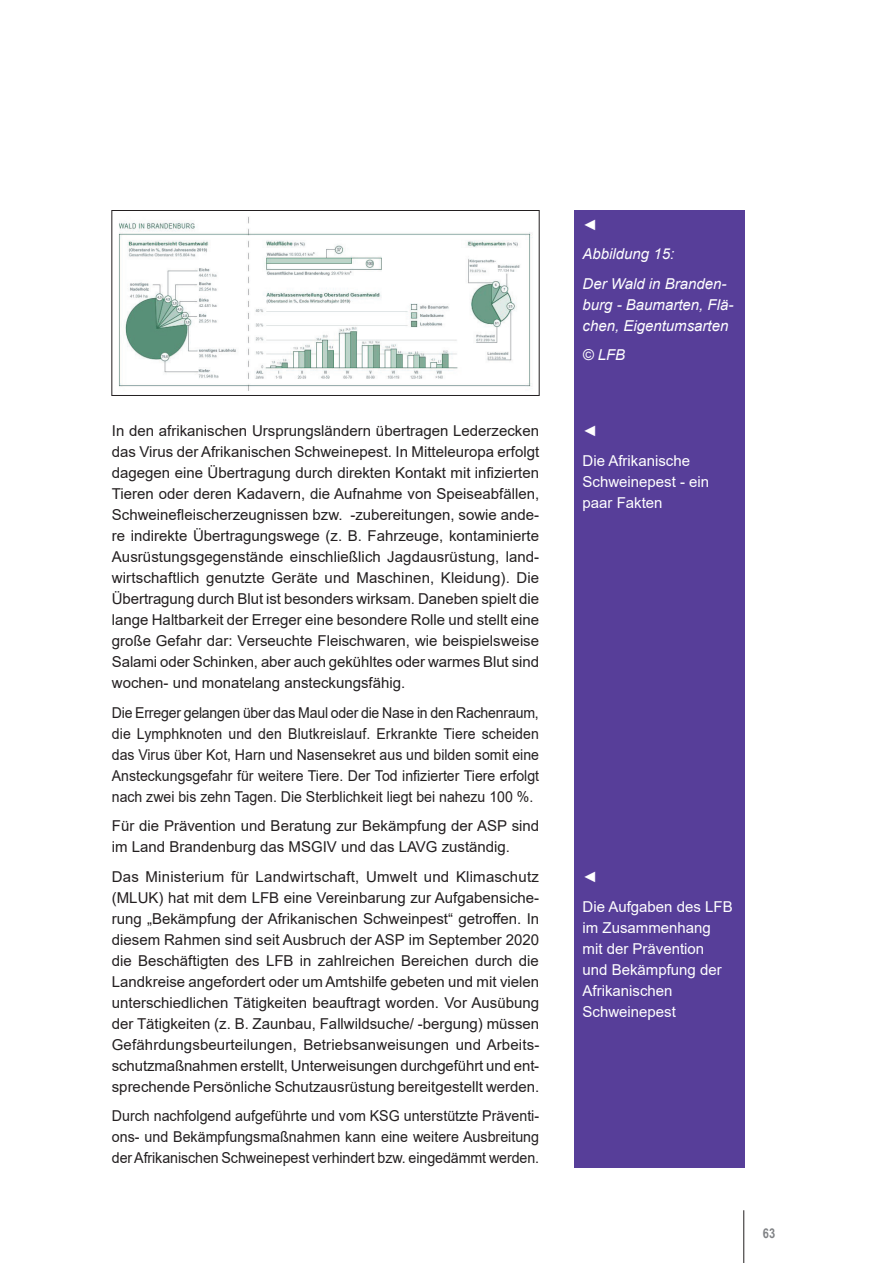
<style>
.page{position:relative;width:893px;height:1263px;background:#fff}
.page>*{position:absolute;margin:0;border:0;box-sizing:border-box;transform-origin:0 0}
.t1{font:15px/21px "Arial";color:#231f20;text-align:justify}
.t2{font:15px/21px "Arial";color:#231f20;text-align:justify;scale:.94 1}
.t3{font:15px/21px "Arial";color:#231f20;text-align:justify;scale:.95 1}
.t4{font:15px/21px "Arial";color:#fff}
.t5{font:italic 15px/29.5px "Arial";color:#fff}
.t6{font:700 13.5px "Arial Narrow";color:#808285}
</style>
<div class="page">
<hr style="left:743px;top:1210px;width:1px;height:53px;background:#231f20">
<div style="left:574px;top:210px;width:170px;height:958px;background:#573e99"></div>
<img style="left:119px;top:216px;width:414px;height:175px">
<div style="left:112px;top:210px;width:427px;height:186px;border:1px solid #231f20"></div>
<p class="t1" style="left:112px;top:420px;width:429px">In den afrikanischen Ursprungsländern übertragen Lederzecken das Virus der Afrikanischen Schweinepest. In Mitteleuropa erfolgt dagegen eine Übertragung durch direkten Kontakt mit infizierten Tieren oder deren Kadavern, die Aufnahme von Speiseabfällen, Schweinefleischerzeugnissen bzw. -zubereitungen, sowie ande&shy;re indirekte Übertragungswege (z. B. Fahrzeuge, kontaminierte Ausrüstungsgegenstände einschließlich Jagdausrüstung, land&shy;wirtschaftlich genutzte Geräte und Maschinen, Kleidung). Die Übertragung durch Blut ist besonders wirksam. Daneben spielt die lange Haltbarkeit der Erreger eine besondere Rolle und stellt eine große Gefahr dar: Verseuchte Fleischwaren, wie beispielsweise Salami oder Schinken, aber auch gekühltes oder warmes Blut sind wochen- und monatelang ansteckungsfähig.</p>
<p class="t2" style="left:112px;top:702px;width:456px">Die Erreger gelangen über das Maul oder die Nase in den Rachenraum, die Lymphknoten und den Blutkreislauf. Erkrankte Tiere scheiden das Virus über Kot, Harn und Nasensekret aus und bilden somit eine Ansteckungsgefahr für weitere Tiere. Der Tod infizierter Tiere erfolgt nach zwei bis zehn Tagen. Die Sterblichkeit liegt bei nahezu 100 %.</p>
<p class="t1" style="left:112px;top:815px;width:429px">Für die Prävention und Beratung zur Bekämpfung der ASP sind im Land Brandenburg das MSGIV und das LAVG zuständig.</p>
<p class="t1" style="left:112px;top:866px;width:429px">Das Ministerium für Landwirtschaft, Umwelt und Klimaschutz (MLUK) hat mit dem LFB eine Vereinbarung zur Aufgabensiche&shy;rung „Bekämpfung der Afrikanischen Schweinpest“ getroffen. In diesem Rahmen sind seit Ausbruch der ASP im September 2020 die Beschäftigten des LFB in zahlreichen Bereichen durch die Landkreise angefordert oder um Amtshilfe gebeten und mit vielen unterschiedlichen Tätigkeiten beauftragt worden. Vor Ausübung der Tätigkeiten (z. B. Zaunbau, Fallwildsuche/ -bergung) müssen Gefährdungsbeurteilungen, Betriebsanweisungen und Arbeits&shy;schutzmaßnahmen erstellt, Unterweisungen durchgeführt und ent&shy;sprechende Persönliche Schutzausrüstung bereitgestellt werden.</p>
<p class="t3" style="left:112px;top:1105px;width:451px">Durch nachfolgend aufgeführte und vom KSG unterstützte Präventi&shy;ons- und Bekämpfungsmaßnahmen kann eine weitere Ausbreitung der Afrikanischen Schweinepest verhindert bzw. eingedämmt werden.</p>
<p class="t5" style="left:583px;top:210px;width:145px">◄<br>Abbildung 15:<br>Der Wald in Branden-</p>
<p class="t5" style="left:583px;top:294px;width:152px;line-height:21px">burg - Baumarten, Flä&shy;chen, Eigentumsarten</p>
<p class="t5" style="left:583px;top:341px;width:44px">© LFB</p>
<p class="t5" style="left:583px;top:416px;width:16px">◄</p>
<p class="t4" style="left:583px;top:450px;width:128px">Die Afrikanische<br>Schweinepest - ein paar Fakten</p>
<p class="t5" style="left:583px;top:862px;width:16px">◄</p>
<p class="t4" style="left:583px;top:896px;width:152px">Die Aufgaben des LFB im Zusammenhang mit der Prävention und Bekämpfung der<br>Afrikanischen<br>Schweinepest</p>
<p class="t6" style="left:763px;top:1223px;width:14px">63</p>
</div>
